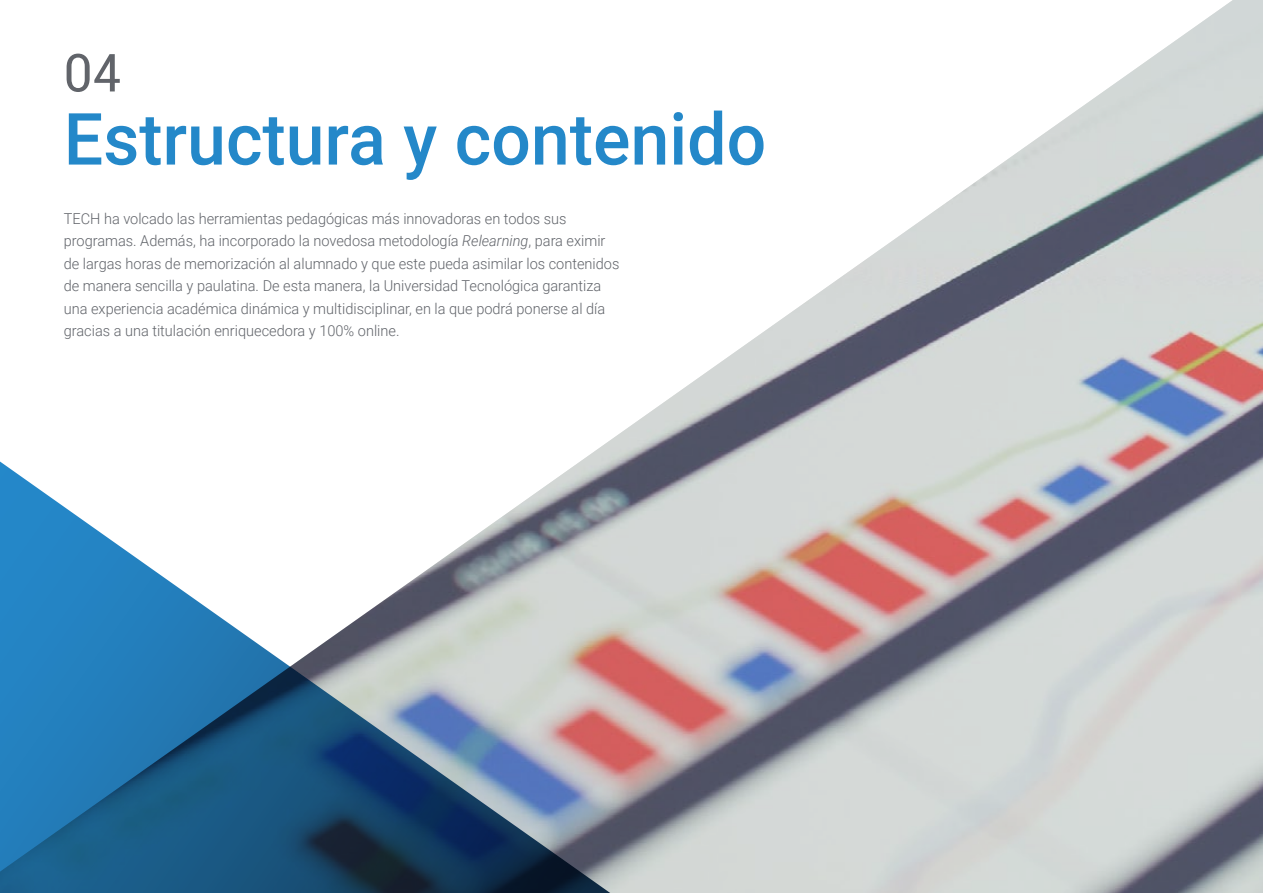
<style>
.page{position:relative;width:1263px;height:893px;background:#fff}
.page>*{position:absolute;margin:0;border:0;box-sizing:border-box;transform-origin:0 0}
.t1{font:500 72px "Roboto";color:#2488c9}
.t2{font:52.5px "Roboto";color:#61646a}
.t3{font:300 15px/22.5px "Roboto";color:#61646a}
.s1{font-style:italic}
</style>
<div class="page">
<img style="left:602px;top:0;width:661px;height:893px">
<svg style="left:0;top:446px;width:640px;height:447px"></svg>
<h2 class="t2" style="left:64px;top:36px;width:59px">04</h2>
<h1 class="t1" style="left:64px;top:89px;width:704px">Estructura y contenido</h1>
<p class="t3" style="left:64px;top:207px;width:557px">TECH ha volcado las herramientas pedagógicas más innovadoras en todos sus programas. Además, ha incorporado la novedosa metodología <span class="s1">Relearning</span>, para eximir de largas horas de memorización al alumnado y que este pueda asimilar los contenidos de manera sencilla y paulatina. De esta manera, la Universidad Tecnológica garantiza una experiencia académica dinámica y multidisciplinar, en la que podrá ponerse al día gracias a una titulación enriquecedora y 100% online.</p>
</div>
